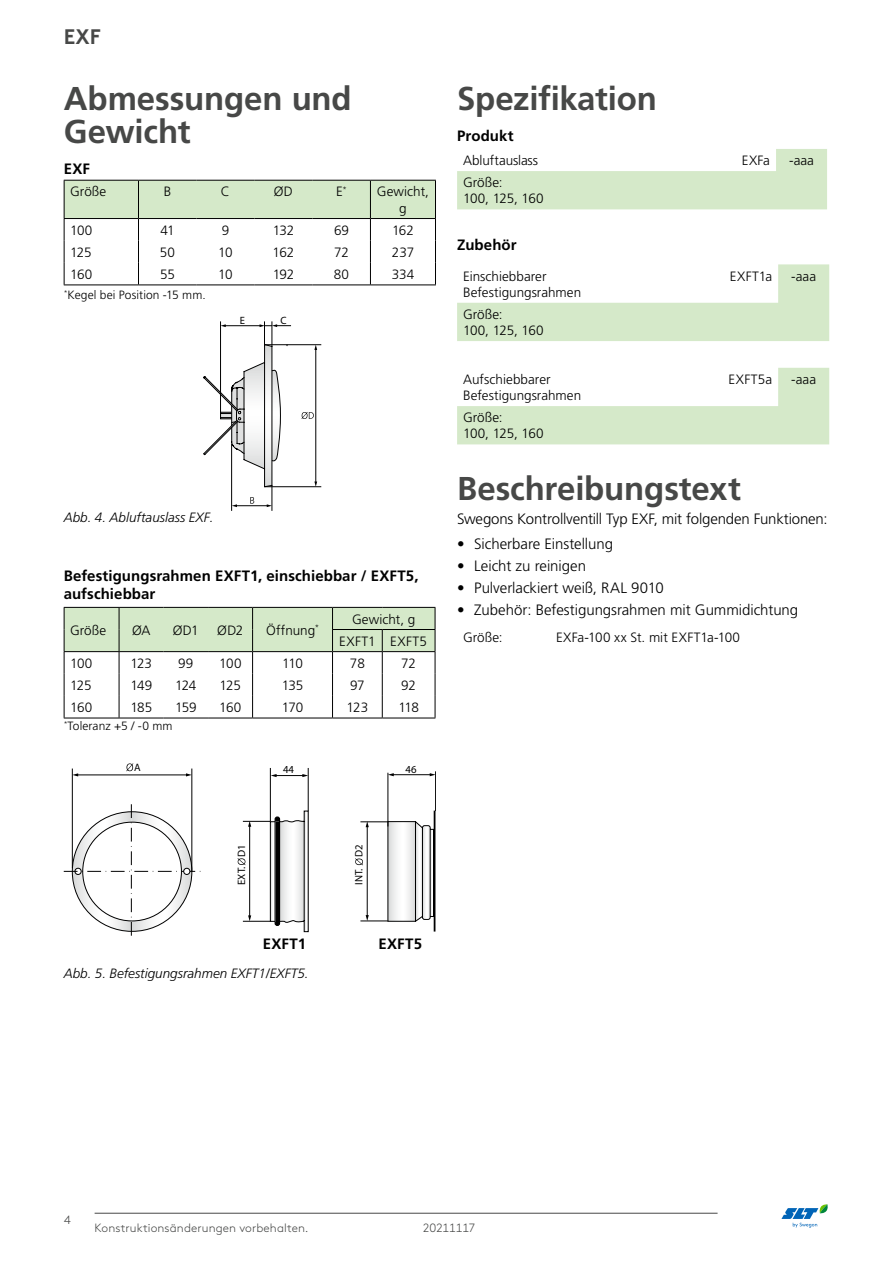
<style>
.page{position:relative;width:893px;height:1263px;background:#fff}
.page>*{position:absolute;margin:0;border:0;box-sizing:border-box;transform-origin:0 0}
.t1{font:700 33px/33px "Frutiger LT Pro";letter-spacing:-.005em;color:#474847}
.t2{font:700 21px "Swegon Brown";color:#474847}
.t3{font:300 15px "Frutiger LT Pro";letter-spacing:-.005em;color:#000}
.t4{font:700 15px/18px "Frutiger LT Pro";letter-spacing:.005em;color:#000}
.t5{font:300 13.5px/16.2px "Frutiger LT Pro";color:#000}
.t6{font:italic 300 13.5px "Frutiger LT Pro";color:#000}
.t7{font:300 12px "Frutiger LT Pro";letter-spacing:.01em;color:#000}
.t8{font:300 12px "Swegon Brown";letter-spacing:.01em;color:#474847}
.t9{font:300 12px "Swegon Brown";letter-spacing:-.02em;color:#474847}
.t10{font:10.8px "Myriad Pro";color:#000}
.t11{font:10.65px "Myriad Pro";color:#000}
</style>
<div class="page">
<svg style="left:781px;top:1204px;width:47px;height:23px"></svg>
<hr style="left:95px;top:1213px;width:623px;height:1px;background:#474847">
<hr style="left:265px;top:486px;width:56px;height:1px;background:#000">
<hr style="left:316px;top:349px;width:1px;height:133px;background:#000">
<svg style="left:314px;top:345px;width:3px;height:5px"></svg>
<svg style="left:314px;top:481px;width:3px;height:6px"></svg>
<svg style="left:301px;top:412px;width:13px;height:7px"></svg>
<hr style="left:265px;top:344px;width:56px;height:1px;background:#000">
<svg style="left:203px;top:321px;width:88px;height:190px"></svg>
<hr style="left:220px;top:321px;width:1px;height:91px;background:#000">
<hr style="left:434px;top:810px;width:1px;height:121px;background:#000">
<hr style="left:77px;top:775px;width:110px;height:1px;background:#000">
<svg style="left:186px;top:773px;width:6px;height:3px"></svg>
<hr style="left:72px;top:768px;width:1px;height:100px;background:#000">
<hr style="left:192px;top:768px;width:1px;height:103px;background:#000">
<svg style="left:126px;top:763px;width:7px;height:8px"></svg>
<svg style="left:271px;top:774px;width:37px;height:3px"></svg>
<hr style="left:270px;top:768px;width:1px;height:54px;background:#000">
<hr style="left:308px;top:768px;width:1px;height:43px;background:#000">
<hr style="left:393px;top:774px;width:38px;height:1px;background:#000">
<svg style="left:389px;top:773px;width:5px;height:3px"></svg>
<hr style="left:388px;top:773px;width:1px;height:53px;background:#000">
<hr style="left:435px;top:771px;width:1px;height:40px;background:#000">
<svg style="left:237px;top:811px;width:71px;height:121px"></svg>
<svg style="left:355px;top:821px;width:79px;height:101px"></svg>
<svg style="left:64px;top:804px;width:137px;height:132px"></svg>
<svg style="left:457px;top:149px;width:370px;height:60px"></svg>
<svg style="left:457px;top:264px;width:372px;height:180px"></svg>
<svg style="left:64px;top:180px;width:372px;height:105px"></svg>
<hr style="left:64px;top:285px;width:74px;height:1px;background:#000">
<hr style="left:138px;top:285px;width:58px;height:1px;background:#000">
<hr style="left:196px;top:285px;width:58px;height:1px;background:#000">
<hr style="left:254px;top:285px;width:58px;height:1px;background:#000">
<hr style="left:312px;top:285px;width:58px;height:1px;background:#000">
<hr style="left:370px;top:285px;width:66px;height:1px;background:#000">
<svg style="left:64px;top:607px;width:372px;height:111px"></svg>
<hr style="left:64px;top:718px;width:55px;height:1px;background:#000">
<hr style="left:119px;top:718px;width:45px;height:1px;background:#000">
<hr style="left:164px;top:718px;width:44px;height:1px;background:#000">
<hr style="left:208px;top:718px;width:45px;height:1px;background:#000">
<hr style="left:253px;top:718px;width:80px;height:1px;background:#000">
<hr style="left:333px;top:718px;width:49px;height:1px;background:#000">
<hr style="left:382px;top:718px;width:53px;height:1px;background:#000">
<h2 class="t2" style="left:64px;top:20px;width:39px">EXF</h2>
<h1 class="t1" style="left:64px;top:82px;width:290px">Abmessungen und<br>Gewicht</h1>
<p class="t4" style="left:64px;top:160px;width:28px">EXF</p>
<p class="t5" style="left:70px;top:184px;width:38px">Größe</p>
<p class="t5" style="left:164px;top:184px;width:9px">B</p>
<p class="t5" style="left:221px;top:184px;width:11px">C</p>
<p class="t5" style="left:274px;top:184px;width:21px">ØD</p>
<p class="t5" style="left:336px;top:184px;width:12px">E<sup>*</sup></p>
<p class="t5" style="left:377px;top:184px;width:54px;text-align:center">Gewicht, g</p>
<p class="t5" style="left:70px;top:222px;width:24px">100</p>
<p class="t5" style="left:160px;top:222px;width:16px">41</p>
<p class="t5" style="left:222px;top:222px;width:9px">9</p>
<p class="t5" style="left:273px;top:222px;width:23px">132</p>
<p class="t5" style="left:334px;top:222px;width:16px">69</p>
<p class="t5" style="left:392px;top:222px;width:23px">162</p>
<p class="t5" style="left:70px;top:244px;width:23px">125</p>
<p class="t5" style="left:160px;top:244px;width:17px">50</p>
<p class="t5" style="left:218px;top:244px;width:16px">10</p>
<p class="t5" style="left:273px;top:244px;width:23px">162</p>
<p class="t5" style="left:334px;top:244px;width:16px">72</p>
<p class="t5" style="left:392px;top:244px;width:24px">237</p>
<p class="t5" style="left:70px;top:266px;width:24px">160</p>
<p class="t5" style="left:160px;top:266px;width:16px">55</p>
<p class="t5" style="left:218px;top:266px;width:16px">10</p>
<p class="t5" style="left:273px;top:266px;width:23px">192</p>
<p class="t5" style="left:334px;top:266px;width:17px">80</p>
<p class="t5" style="left:392px;top:266px;width:24px">334</p>
<p class="t7" style="left:64px;top:288px;width:143px"><sup>*</sup>Kegel bei Position -15 mm.</p>
<p class="t11" style="left:240px;top:314px;width:7px">E</p>
<p class="t11" style="left:280px;top:314px;width:8px">C</p>
<p class="t6" style="left:64px;top:509px;width:151px">Abb. 4. Abluftauslass EXF.</p>
<p class="t4" style="left:64px;top:567px;width:356px">Befestigungsrahmen EXFT1, einschiebbar / EXFT5, aufschiebbar</p>
<p class="t5" style="left:70px;top:622px;width:38px">Größe</p>
<p class="t5" style="left:132px;top:622px;width:20px">ØA</p>
<p class="t5" style="left:173px;top:622px;width:27px">ØD1</p>
<p class="t5" style="left:217px;top:622px;width:28px">ØD2</p>
<p class="t5" style="left:266px;top:622px;width:55px">Öffnung<sup>*</sup></p>
<p class="t5" style="left:339px;top:608px;width:89px;line-height:22.2px;text-align:center">Gewicht, g<br>EXFT1 EXFT5</p>
<p class="t5" style="left:70px;top:655px;width:24px">100</p>
<p class="t5" style="left:130px;top:655px;width:23px">123</p>
<p class="t5" style="left:178px;top:655px;width:17px">99</p>
<p class="t5" style="left:219px;top:655px;width:24px">100</p>
<p class="t5" style="left:282px;top:655px;width:22px">110</p>
<p class="t5" style="left:350px;top:655px;width:16px">78</p>
<p class="t5" style="left:401px;top:655px;width:16px">72</p>
<p class="t5" style="left:70px;top:677px;width:23px">125</p>
<p class="t5" style="left:130px;top:677px;width:23px">149</p>
<p class="t5" style="left:175px;top:677px;width:23px">124</p>
<p class="t5" style="left:220px;top:677px;width:23px">125</p>
<p class="t5" style="left:282px;top:677px;width:23px">135</p>
<p class="t5" style="left:350px;top:677px;width:16px">97</p>
<p class="t5" style="left:401px;top:677px;width:16px">92</p>
<p class="t5" style="left:70px;top:699px;width:24px">160</p>
<p class="t5" style="left:130px;top:699px;width:23px">185</p>
<p class="t5" style="left:175px;top:699px;width:23px">159</p>
<p class="t5" style="left:219px;top:699px;width:24px">160</p>
<p class="t5" style="left:282px;top:699px;width:23px">170</p>
<p class="t5" style="left:347px;top:699px;width:23px">123</p>
<p class="t5" style="left:398px;top:699px;width:22px">118</p>
<p class="t7" style="left:64px;top:719px;width:110px"><sup>*</sup>Toleranz +5 / -0 mm</p>
<p class="t10" style="left:134px;top:761px;width:8px">A</p>
<p class="t10" style="left:283px;top:762px;width:13px">44</p>
<p class="t10" style="left:406px;top:762px;width:13px">46</p>
<p class="t10" style="left:235px;top:885px;width:42px;rotate:-90deg">EXT. D1</p>
<p class="t10" style="left:352px;top:885px;width:42px;rotate:-90deg">INT. D2</p>
<p class="t4" style="left:263px;top:935px;width:45px">EXFT1</p>
<p class="t4" style="left:378px;top:935px;width:45px">EXFT5</p>
<p class="t6" style="left:64px;top:966px;width:246px">Abb. 5. Befestigungsrahmen EXFT1/EXFT5.</p>
<h1 class="t1" style="left:457px;top:82px;width:201px">Spezifikation</h1>
<p class="t4" style="left:457px;top:127px;width:58px">Produkt</p>
<p class="t5" style="left:463px;top:152px;width:77px">Abluftauslass</p>
<p class="t5" style="left:742px;top:152px;width:30px">EXFa</p>
<p class="t5" style="left:789px;top:152px;width:26px">-aaa</p>
<p class="t5" style="left:463px;top:174px;width:82px">Größe:<br>100, 125, 160</p>
<p class="t4" style="left:457px;top:236px;width:61px">Zubehör</p>
<p class="t5" style="left:463px;top:268px;width:120px">Einschiebbarer<br>Befestigungsrahmen</p>
<p class="t5" style="left:730px;top:268px;width:44px">EXFT1a</p>
<p class="t5" style="left:791px;top:268px;width:26px">-aaa</p>
<p class="t5" style="left:463px;top:306px;width:82px">Größe:<br>100, 125, 160</p>
<p class="t5" style="left:463px;top:371px;width:120px">Aufschiebbarer<br>Befestigungsrahmen</p>
<p class="t5" style="left:729px;top:371px;width:45px">EXFT5a</p>
<p class="t5" style="left:791px;top:371px;width:26px">-aaa</p>
<p class="t5" style="left:463px;top:409px;width:82px">Größe:<br>100, 125, 160</p>
<h1 class="t1" style="left:457px;top:472px;width:285px">Beschreibungstext</h1>
<p class="t3" style="left:457px;top:510px;width:372px">Swegons Kontrollventill Typ EXF, mit folgenden Funktionen:</p>
<p class="t3" style="left:457px;top:535px;width:157px">• Sicherbare Einstellung</p>
<p class="t3" style="left:457px;top:557px;width:130px">• Leicht zu reinigen</p>
<p class="t3" style="left:457px;top:579px;width:208px">• Pulverlackiert weiß, RAL 9010</p>
<p class="t3" style="left:457px;top:601px;width:343px">• Zubehör: Befestigungsrahmen mit Gummidichtung</p>
<p class="t5" style="left:463px;top:629px;width:41px">Größe:</p>
<p class="t5" style="left:556px;top:629px;width:186px">EXFa-100 xx St. mit EXFT1a-100</p>
<p class="t8" style="left:64px;top:1211px;width:8px">4</p>
<p class="t8" style="left:95px;top:1219px;width:215px">Konstruktionsänderungen vorbehalten.</p>
<p class="t9" style="left:423px;top:1219px;width:54px">20211117</p>
</div>
